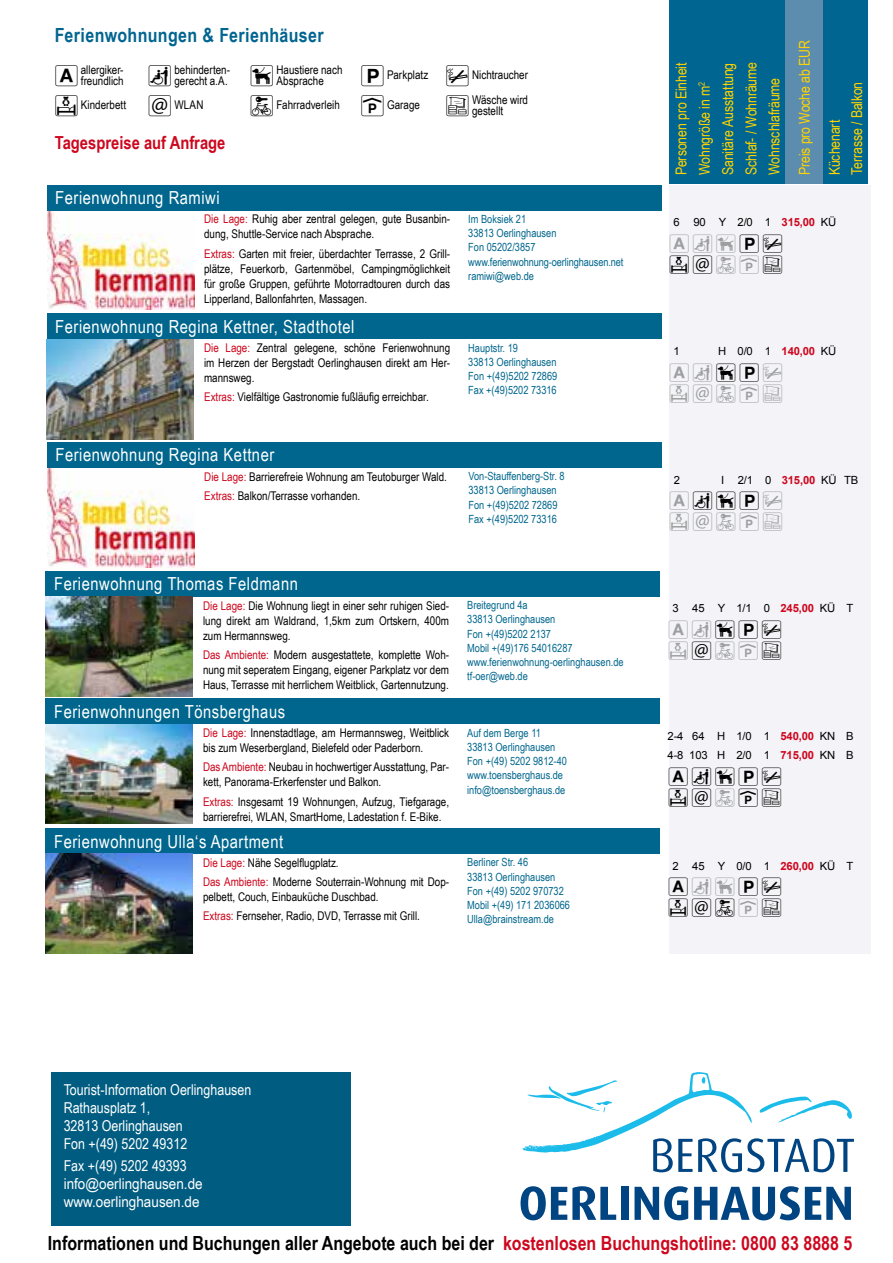
<style>
.page{position:relative;width:893px;height:1263px;background:#fff}
.page>*{position:absolute;margin:0;border:0;box-sizing:border-box;transform-origin:0 0}
.t1{font:700 19.5px "Arial Narrow";color:#000}
.t2{font:700 19.5px "Arial Narrow";letter-spacing:.02em;color:#006590}
.t3{font:18px "Arial Narrow";letter-spacing:.03em;color:#fff}
.t4{font:18px/21px "Tinpiktogramme";letter-spacing:.24em;color:#000}
.t5{font:18px/21px "Tinpiktogramme";color:#9c9e9f}
.t6{font:700 18px "Arial Narrow";color:#cd071e}
.t7{font:15px/18px "Arial Narrow";color:#fff}
.t8{font:15px/23.2px "Arial Narrow";letter-spacing:-.01em;color:#ffd400}
.t9{font:12px/15px "Arial Narrow";color:#000}
.t10{font:11.25px/14.2px "Arial Narrow";color:#00668d}
.t11{font:11.25px/19.2px "Arial";letter-spacing:-.015em;color:#000}
.s1{font-family:"Tinpiktogramme";font-size:21px}
.s2{color:#cd071e}
.s3{font-weight:700;color:#cd071e}
.s4{color:#9c9e9f}
.s5{color:#000}
</style>
<div class="page">
<div style="left:669px;top:185px;width:202px;height:769px;background:#f4f3f8"></div>
<div style="left:670px;top:0;width:22px;height:184px;background:#006590"></div>
<div style="left:693px;top:0;width:23px;height:184px;background:#006590"></div>
<div style="left:717px;top:0;width:22px;height:184px;background:#006590"></div>
<div style="left:739px;top:0;width:24px;height:184px;background:#006590"></div>
<div style="left:763px;top:0;width:22px;height:184px;background:#006590"></div>
<div style="left:785px;top:0;width:38px;height:184px;background:#5c8cae"></div>
<div style="left:823px;top:0;width:23px;height:184px;background:#006590"></div>
<div style="left:846px;top:0;width:22px;height:184px;background:#006590"></div>
<div style="left:51px;top:1072px;width:300px;height:153px;background:#005d81"></div>
<svg style="left:520px;top:1186px;width:96px;height:34px"></svg>
<div style="left:621px;top:1187px;width:7px;height:33px;background:#004481"></div>
<svg style="left:634px;top:1186px;width:54px;height:34px"></svg>
<svg style="left:694px;top:1186px;width:157px;height:34px"></svg>
<svg style="left:522px;top:1072px;width:332px;height:100px"></svg>
<img style="left:48px;top:210px;width:146px;height:100px">
<div style="left:47px;top:185px;width:614px;height:25px;background:#00668d"></div>
<div style="left:47px;top:314px;width:614px;height:25px;background:#00668d"></div>
<img style="left:47px;top:339px;width:146px;height:100px">
<img style="left:48px;top:468px;width:147px;height:99px">
<div style="left:47px;top:442px;width:614px;height:26px;background:#00668d"></div>
<div style="left:46px;top:571px;width:614px;height:26px;background:#00668d"></div>
<img style="left:46px;top:597px;width:146px;height:99px">
<div style="left:46px;top:699px;width:614px;height:25px;background:#00668d"></div>
<img style="left:46px;top:724px;width:146px;height:100px">
<div style="left:46px;top:828px;width:614px;height:26px;background:#00668d"></div>
<img style="left:46px;top:854px;width:146px;height:99px">
<h1 class="t2" style="left:55px;top:21px;width:270px">Ferienwohnungen &amp; Ferienhäuser</h1>
<p class="t9" style="left:55px;top:62px;width:70px"><span class="s1">Å</span> allergiker-</p>
<p class="t9" style="left:276px;top:63px;width:68px;line-height:11.2px;text-indent:-102px">gerecht a.A. <span class="s1">H</span> Haustiere nach<br>Absprache</p>
<p class="t9" style="left:361px;top:67px;width:168px"><span class="s1">S</span> Parkplatz <span class="s1">N</span> Nichtraucher</p>
<p class="t9" style="left:55px;top:97px;width:150px"><span class="s1">FL</span> Kinderbett <span class="s1">Ä</span> WLAN</p>
<p class="t9" style="left:251px;top:97px;width:171px"><span class="s1">V</span> Fahrradverleih <span class="s1">G</span> Garage</p>
<p class="t9" style="left:447px;top:93px;width:83px;line-height:11.2px;text-align:center"><span class="s1">Ќ</span> Wäsche wird gestellt</p>
<h2 class="t6" style="left:55px;top:129px;width:172px">Tagespreise auf Anfrage</h2>
<p class="t9" style="left:81px;top:62px;width:151px">freundlich <span class="s1">H</span> behinderten-</p>
<h2 class="t3" style="left:55px;top:185px;width:166px">Ferienwohnung Ramiwi</h2>
<p class="t8" style="left:669px;top:175px;width:115px;rotate:-90deg">Personen pro Einheit<br>Wohngröße in m<sup>2<br></sup>Sanitäre Ausstattung<br>Schlaf- / Wohnräume<br>Wohnschlafräume</p>
<p class="t8" style="left:789px;top:175px;width:136px;line-height:30.2px;rotate:-90deg">Preis pro Woche ab EUR<br>Küchenart</p>
<p class="t9" style="left:204px;top:211px;width:248px"><span class="s2">Die Lage:</span> Ruhig aber zentral gelegen, gute Busanbin&shy;dung, Shuttle-Service nach Absprache.</p>
<p class="t9" style="left:204px;top:246px;width:248px;text-align:justify"><span class="s2">Extras:</span> Garten mit freier, überdachter Terrasse, 2 Grill&shy;plätze, Feuerkorb, Gartenmöbel, Campingmöglichkeit für große Gruppen, geführte Motorradtouren durch das Lipperland, Ballonfahrten, Massagen.</p>
<h2 class="t3" style="left:55px;top:313px;width:301px">Ferienwohnung Regina Kettner, Stadthotel</h2>
<p class="t9" style="left:204px;top:340px;width:248px;text-align:justify"><span class="s2">Die Lage:</span> Zentral gelegene, schöne Ferienwohnung im Herzen der Bergstadt Oerlinghausen direkt am Her&shy;mannsweg.</p>
<p class="t9" style="left:204px;top:389px;width:226px"><span class="s2">Extras:</span> Vielfältige Gastronomie fußläufig erreichbar.</p>
<p class="t10" style="left:468px;top:211px;width:157px">Im Boksiek 21<br>33813 Oerlinghausen<br>Fon 05202/3857 www.ferienwohnung-oerlinghausen.net ramiwi@web.de</p>
<p class="t11" style="left:673px;top:213px;width:164px">6 90 Y 2/0 1 <span class="s3">315,00</span> KÜ</p>
<h2 class="t4" style="left:670px;top:233px;width:114px"><span class="s4">Å H H</span> S N<br>FL Ä <span class="s4">V G</span> Ќ</h2>
<p class="t10" style="left:468px;top:340px;width:90px">Hauptstr. 19<br>33813 Oerlinghausen<br>Fon +(49)5202 72869<br>Fax +(49)5202 73316</p>
<p class="t11" style="left:673px;top:341px;width:8px">1</p>
<p class="t11" style="left:718px;top:341px;width:120px">H 0/0 1 <span class="s3">140,00</span> KÜ</p>
<h2 class="t5" style="left:670px;top:362px;width:114px">Å H <span class="s5">H S</span> N<br>FL Ä V G Ќ</h2>
<p class="t8" style="left:845px;top:175px;width:95px;rotate:-90deg">Terrasse / Balkon</p>
<h2 class="t3" style="left:55px;top:442px;width:220px">Ferienwohnung Regina Kettner</h2>
<p class="t9" style="left:204px;top:466px;width:244px;line-height:19.2px"><span class="s2">Die Lage:</span> Barrierefreie Wohnung am Teutoburger Wald.<br><span class="s2">Extras:</span> Balkon/Terrasse vorhanden.</p>
<p class="t10" style="left:468px;top:469px;width:98px">Von-Stauffenberg-Str. 8<br>33813 Oerlinghausen<br>Fon +(49)5202 72869<br>Fax +(49)5202 73316</p>
<p class="t11" style="left:674px;top:470px;width:8px">2</p>
<p class="t11" style="left:721px;top:470px;width:139px">I 2/1 0 <span class="s3">315,00</span> KÜ TB</p>
<h2 class="t5" style="left:670px;top:490px;width:114px">Å <span class="s5">HH S</span> N<br>FL Ä V G Ќ</h2>
<h2 class="t3" style="left:54px;top:571px;width:245px">Ferienwohnung Thomas Feldmann</h2>
<p class="t9" style="left:203px;top:597px;width:248px;text-align:justify"><span class="s2">Die Lage:</span> Die Wohnung liegt in einer sehr ruhigen Sied&shy;lung direkt am Waldrand, 1,5km zum Ortskern, 400m zum Hermannsweg.</p>
<p class="t9" style="left:203px;top:647px;width:248px;text-align:justify"><span class="s2">Das Ambiente:</span> Modern ausgestattete, komplette Woh&shy;nung mit seperatem Eingang, eigener Parkplatz vor dem Haus, Terrasse mit herrlichem Weitblick, Gartennutzung.</p>
<h2 class="t3" style="left:54px;top:698px;width:232px">Ferienwohnungen Tönsberghaus</h2>
<p class="t9" style="left:203px;top:725px;width:248px"><span class="s2">Die Lage:</span> Innenstadtlage, am Hermannsweg, Weitblick bis zum Weserbergland, Bielefeld oder Paderborn.</p>
<p class="t9" style="left:203px;top:759px;width:248px"><span class="s2">Das Ambiente:</span> Neubau in hochwertiger Ausstattung, Par&shy;kett, Panorama-Erkerfenster und Balkon.</p>
<p class="t9" style="left:203px;top:793px;width:248px"><span class="s2">Extras:</span> Insgesamt 19 Wohnungen, Aufzug, Tiefgarage, barrierefrei, WLAN, SmartHome, Ladestation f. E-Bike.</p>
<h2 class="t3" style="left:54px;top:828px;width:230px">Ferienwohnung Ulla‘s Apartment</h2>
<p class="t9" style="left:203px;top:852px;width:248px;line-height:19.2px"><span class="s2">Die Lage:</span> Nähe Segelflugplatz.<br><span class="s2">Das Ambiente:</span> Moderne Souterrain-Wohnung mit Dop-</p>
<p class="t9" style="left:203px;top:887px;width:218px;line-height:19.2px">pelbett, Couch, Einbauküche Duschbad.<br><span class="s2">Extras:</span> Fernseher, Radio, DVD, Terrasse mit Grill.</p>
<p class="t10" style="left:467px;top:597px;width:158px">Breitegrund 4a<br>33813 Oerlinghausen<br>Fon +(49)5202 2137<br>Mobil +(49)176 54016287 www.ferienwohnung-oerlinghausen.de tf-oer@web.de</p>
<p class="t11" style="left:672px;top:599px;width:183px">3 45 Y 1/1 0 <span class="s3">245,00</span> KÜ T</p>
<h2 class="t5" style="left:669px;top:619px;width:114px">Å H <span class="s5">H S N<br></span>FL <span class="s5">Ä</span> V G <span class="s5">Ќ</span></h2>
<p class="t10" style="left:467px;top:725px;width:101px">Auf dem Berge 11<br>33813 Oerlinghausen<br>Fon +(49) 5202 9812-40 www.toensberghaus.de info@toensberghaus.de</p>
<p class="t11" style="left:668px;top:726px;width:188px">2-4 64 H 1/0 1 <span class="s3">540,00</span> KN B<br>4-8 103 H 2/0 1 <span class="s3">715,00</span> KN B</p>
<h2 class="t4" style="left:669px;top:766px;width:114px">Å HH S N<br>FLÄ <span class="s4">V</span> GЌ</h2>
<p class="t10" style="left:467px;top:855px;width:104px">Berliner Str. 46<br>33813 Oerlinghausen<br>Fon +(49) 5202 970732<br>Mobil +(49) 171 2036066<br>Ulla@brainstream.de</p>
<p class="t11" style="left:672px;top:856px;width:183px">2 45 Y 0/0 1 <span class="s3">260,00</span> KÜ T</p>
<h2 class="t4" style="left:669px;top:876px;width:114px">Å <span class="s4">H H</span> S N<br>FLÄ V <span class="s4">G</span> Ќ</h2>
<p class="t7" style="left:64px;top:1080px;width:189px">Tourist-Information Oerlinghausen<br>Rathausplatz 1,<br>32813 Oerlinghausen<br>Fon +(49) 5202 49312</p>
<p class="t7" style="left:64px;top:1156px;width:141px">Fax +(49) 5202 49393 info@oerlinghausen.de www.oerlinghausen.de</p>
<h1 class="t1" style="left:48px;top:1228px;width:806px">Informationen und Buchungen aller Angebote auch bei der <span class="s2">kostenlosen Buchungshotline: 0800 83 8888 5</span></h1>
</div>
